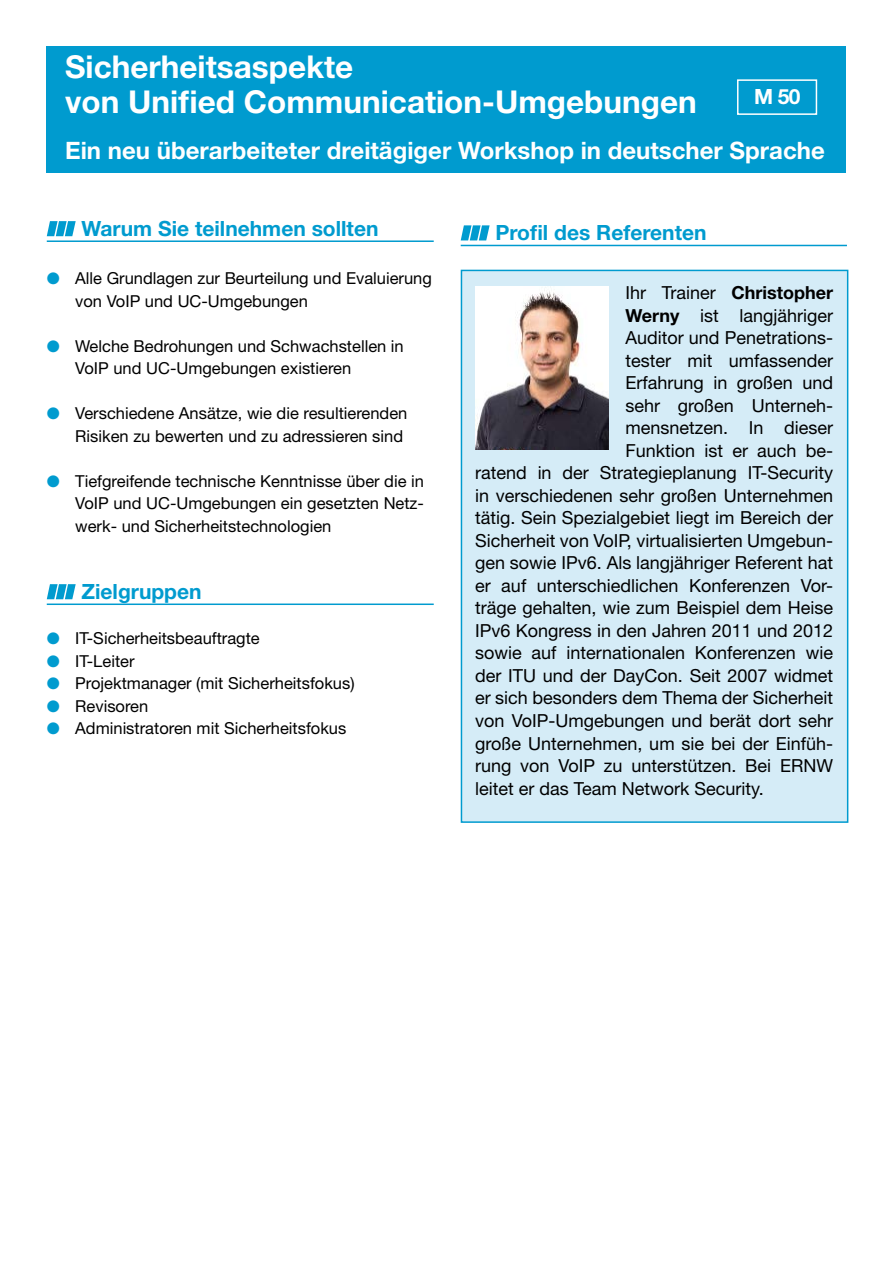
<style>
.page{position:relative;width:893px;height:1263px;background:#fff}
.page>*{position:absolute;margin:0;border:0;box-sizing:border-box;transform-origin:0 0}
.t1{font:700 31.5px/34.5px "Helvetica Neue LT Std";color:#fff}
.t2{font:700 24px "Helvetica Neue LT Std";color:#fff}
.t3{font:700 21px "Helvetica Neue LT Std";color:#009bcf}
.t4{font:700 21px "Helvetica Neue LT Std";color:#fff}
.t5{font:18px "Helvetica Neue LT Std";color:#000}
.t6{font:700 18px "Helvetica Neue LT Std";color:#000}
.t7{font:16.5px/22.5px "Helvetica Neue LT Std";color:#000}
.s1{color:#009bcf}
.s2{font-weight:400}
.s3{font-weight:700}
</style>
<div class="page">
<div style="left:47px;top:47px;width:799px;height:126px;background:#009bcf"></div>
<div style="left:737px;top:79px;width:80px;height:36px;border:2px solid #fff"></div>
<hr style="left:461px;top:245px;width:386px;height:1px;background:#009bcf">
<svg style="left:461px;top:225px;width:29px;height:15px"></svg>
<hr style="left:47px;top:240px;width:387px;height:2px;background:#009bcf">
<hr style="left:47px;top:603px;width:387px;height:2px;background:#009bcf">
<svg style="left:47px;top:221px;width:29px;height:15px"></svg>
<svg style="left:47px;top:584px;width:29px;height:15px"></svg>
<div style="left:461px;top:270px;width:387px;height:553px;background:#d5ecf7;border:2px solid #009bcf"></div>
<img style="left:475px;top:287px;width:133px;height:163px">
<h1 class="t1" style="left:65px;top:49px;width:633px">Sicherheitsaspekte<br>von Unified Communication-Umgebungen</h1>
<h2 class="t2" style="left:65px;top:136px;width:761px">Ein neu überarbeiteter dreitägiger Workshop in deutscher Sprache</h2>
<p class="t4" style="left:754px;top:84px;width:48px">M 50</p>
<p class="t3" style="left:82px;top:216px;width:298px">Warum Sie teilnehmen sollten</p>
<p class="t3" style="left:495px;top:220px;width:213px">Profil des Referenten</p>
<p class="t7" style="left:75px;top:267px;width:358px;text-indent:-28px"><span class="s1">●</span> Alle Grundlagen zur Beurteilung und Evaluierung von VoIP und UC-Umgebungen</p>
<p class="t7" style="left:75px;top:334px;width:330px;text-indent:-28px"><span class="s1">●</span> Welche Bedrohungen und Schwachstellen in<br>VoIP und UC-Umgebungen existieren</p>
<p class="t7" style="left:47px;top:402px;width:362px;text-align:right"><span class="s1">●</span> Verschiedene Ansätze, wie die resultierenden<br>Risiken zu bewerten und zu adressieren sind</p>
<p class="t7" style="left:75px;top:469px;width:350px;text-align:justify;text-indent:-28px"><span class="s1">●</span> Tiefgreifende technische Kenntnisse über die in VoIP und UC-Umgebungen ein gesetzten Netz&shy;werk- und Sicherheitstechnologien</p>
<p class="t6" style="left:625px;top:282px;width:209px"><span class="s2">Ihr Trainer</span> Christopher</p>
<p class="t5" style="left:625px;top:305px;width:209px"><span class="s3">Werny</span> ist langjähriger</p>
<p class="t5" style="left:625px;top:327px;width:209px">Auditor und Penetrations-</p>
<p class="t5" style="left:625px;top:350px;width:209px">tester mit umfassender</p>
<p class="t5" style="left:625px;top:372px;width:209px">Erfahrung in großen und</p>
<p class="t5" style="left:625px;top:395px;width:209px">sehr großen Unterneh-</p>
<p class="t5" style="left:625px;top:417px;width:209px">mensnetzen. In dieser</p>
<p class="t5" style="left:625px;top:440px;width:209px">Funktion ist er auch be-</p>
<p class="t5" style="left:475px;top:462px;width:360px">ratend in der Strategieplanung IT-Security</p>
<p class="t5" style="left:475px;top:485px;width:360px">in verschiedenen sehr großen Unternehmen</p>
<p class="t5" style="left:475px;top:507px;width:360px">tätig. Sein Spezialgebiet liegt im Bereich der</p>
<p class="t5" style="left:475px;top:530px;width:360px">Sicherheit von VoIP, virtualisierten Umgebun-</p>
<p class="t5" style="left:475px;top:552px;width:360px">gen sowie IPv6. Als langjähriger Referent hat</p>
<p class="t5" style="left:475px;top:575px;width:360px">er auf unterschiedlichen Konferenzen Vor-</p>
<p class="t5" style="left:475px;top:597px;width:360px">träge gehalten, wie zum Beispiel dem Heise</p>
<p class="t5" style="left:475px;top:620px;width:359px">IPv6 Kongress in den Jahren 2011 und 2012</p>
<p class="t5" style="left:475px;top:642px;width:360px">sowie auf internationalen Konferenzen wie</p>
<p class="t5" style="left:475px;top:665px;width:360px">der ITU und der DayCon. Seit 2007 widmet</p>
<p class="t5" style="left:475px;top:687px;width:360px">er sich besonders dem Thema der Sicherheit</p>
<p class="t5" style="left:475px;top:710px;width:360px">von VoIP-Umgebungen und berät dort sehr</p>
<p class="t5" style="left:475px;top:732px;width:360px">große Unternehmen, um sie bei der Einfüh-</p>
<p class="t5" style="left:475px;top:755px;width:360px">rung von VoIP zu unterstützen. Bei ERNW</p>
<p class="t5" style="left:475px;top:777px;width:290px">leitet er das Team Network Security.</p>
<p class="t3" style="left:82px;top:579px;width:122px">Zielgruppen</p>
<p class="t7" style="left:47px;top:627px;width:215px"><span class="s1">●</span> IT-Sicherheitsbeauftragte</p>
<p class="t7" style="left:47px;top:649px;width:89px"><span class="s1">●</span> IT-Leiter</p>
<p class="t7" style="left:47px;top:672px;width:309px"><span class="s1">●</span> Projektmanager (mit Sicherheitsfokus)</p>
<p class="t7" style="left:47px;top:694px;width:103px"><span class="s1">●</span> Revisoren</p>
<p class="t7" style="left:47px;top:717px;width:301px"><span class="s1">●</span> Administratoren mit Sicherheitsfokus</p>
</div>
